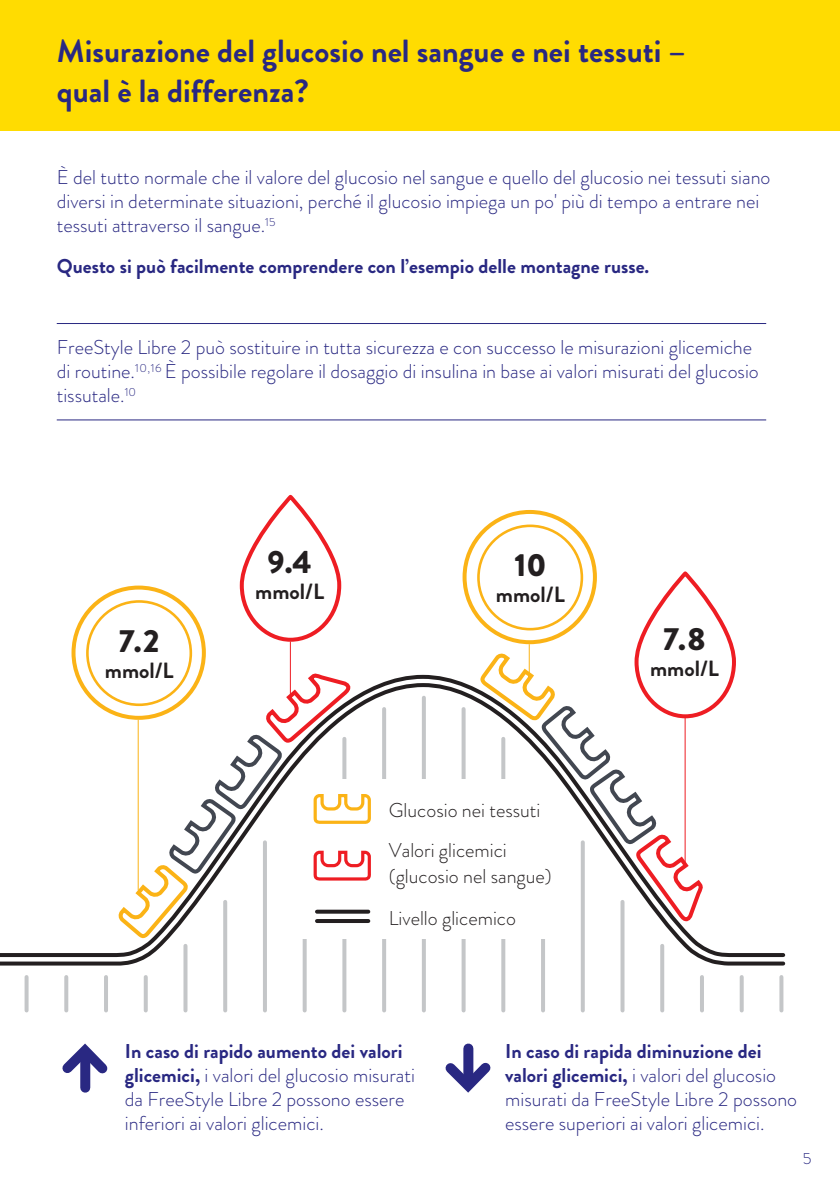
<style>
.page{position:relative;width:840px;height:1191px;background:#fff}
.page>*{position:absolute;margin:0;border:0;box-sizing:border-box;transform-origin:0 0}
.t1{font:700 32px/40px "Brandon Grotesque";color:#292882}
.t2{font:900 32px "Brandon Grotesque";color:#231f20}
.t3{font:700 22px "Brandon Grotesque";color:#231f20}
.t4{font:300 20px/24px "Brandon Grotesque";color:#292882}
.t5{font:300 20px/40px "Brandon Grotesque";color:#231f20}
.t6{font:700 20px "Brandon Grotesque";color:#292882}
.t7{font:300 16px "Brandon Grotesque";color:#292882}
.s1{font-weight:700}
</style>
<div class="page">
<div style="left:0;top:0;width:839px;height:130px;background:#ffdc01"></div>
<svg style="left:0;top:681px;width:786px;height:287px"></svg>
<svg style="left:421px;top:697px;width:4px;height:313px"></svg>
<svg style="left:461px;top:709px;width:4px;height:301px"></svg>
<svg style="left:501px;top:939px;width:4px;height:71px"></svg>
<svg style="left:540px;top:939px;width:4px;height:71px"></svg>
<svg style="left:580px;top:938px;width:4px;height:72px"></svg>
<svg style="left:620px;top:938px;width:4px;height:72px"></svg>
<svg style="left:660px;top:945px;width:4px;height:65px"></svg>
<svg style="left:700px;top:977px;width:3px;height:33px"></svg>
<svg style="left:739px;top:977px;width:4px;height:33px"></svg>
<svg style="left:779px;top:977px;width:4px;height:33px"></svg>
<hr style="left:382px;top:709px;width:4px;height:301px;background:#c4c6c8">
<svg style="left:342px;top:944px;width:4px;height:66px"></svg>
<svg style="left:302px;top:944px;width:4px;height:66px"></svg>
<hr style="left:263px;top:842px;width:4px;height:168px;background:#c4c6c8">
<hr style="left:223px;top:902px;width:4px;height:108px;background:#c4c6c8">
<svg style="left:183px;top:945px;width:4px;height:65px"></svg>
<svg style="left:144px;top:977px;width:4px;height:33px"></svg>
<hr style="left:104px;top:977px;width:4px;height:33px;background:#c4c6c8">
<svg style="left:64px;top:977px;width:4px;height:33px"></svg>
<svg style="left:25px;top:977px;width:4px;height:33px"></svg>
<div style="left:80px;top:1052px;width:10px;height:35px;background:#292882"></div>
<svg style="left:62px;top:1043px;width:46px;height:39px"></svg>
<div style="left:463px;top:1048px;width:10px;height:35px;background:#292882"></div>
<svg style="left:445px;top:1053px;width:46px;height:40px"></svg>
<div style="left:294px;top:779px;width:258px;height:160px;background:#fff"></div>
<svg style="left:114px;top:674px;width:258px;height:270px"></svg>
<svg style="left:239px;top:497px;width:103px;height:147px"></svg>
<div style="left:71px;top:585px;width:135px;height:135px;border:4px solid #fbb316;border-radius:50%"></div>
<div style="left:86px;top:600px;width:106px;height:106px;border:3px solid #fbb316;border-radius:50%"></div>
<div style="left:462px;top:510px;width:134px;height:134px;border:4px solid #fbb316;border-radius:50%"></div>
<hr style="left:138px;top:720px;width:1px;height:170px;background:#fbb316">
<svg style="left:478px;top:573px;width:259px;height:365px"></svg>
<hr style="left:290px;top:641px;width:1px;height:53px;background:#ee1d23">
<hr style="left:684px;top:716px;width:1px;height:147px;background:#ee1d23">
<hr style="left:57px;top:419px;width:708px;height:1px;background:#292882">
<hr style="left:57px;top:323px;width:708px;height:1px;background:#292882">
<h1 class="t1" style="left:57px;top:32px;width:630px">Misurazione del glucosio nel sangue e nei tessuti – qual è la differenza?</h1>
<p class="t4" style="left:57px;top:165px;width:714px">È del tutto normale che il valore del glucosio nel sangue e quello del glucosio nei tessuti siano diversi in determinate situazioni, perché il glucosio impiega un po' più di tempo a entrare nei tessuti attraverso il sangue.<sup>15</sup></p>
<p class="t6" style="left:57px;top:252px;width:593px">Questo si può facilmente comprendere con l’esempio delle montagne russe.</p>
<p class="t4" style="left:57px;top:335px;width:703px">FreeStyle Libre 2 può sostituire in tutta sicurezza e con successo le misurazioni glicemiche di routine.<sup>10,16</sup> È possibile regolare il dosaggio di insulina in base ai valori misurati del glucosio tissutale.<sup>10</sup></p>
<h1 class="t2" style="left:119px;top:618px;width:42px">7.2</h1>
<p class="t3" style="left:105px;top:655px;width:70px">mmol/L</p>
<h1 class="t2" style="left:267px;top:539px;width:46px">9.4</h1>
<p class="t3" style="left:255px;top:576px;width:70px">mmol/L</p>
<h1 class="t2" style="left:514px;top:542px;width:33px">10</h1>
<p class="t3" style="left:495px;top:579px;width:70px">mmol/L</p>
<p class="t5" style="left:388px;top:789px;width:153px">Glucosio nei tessuti<br>Valori glicemici</p>
<p class="t5" style="left:388px;top:854px;width:164px;line-height:42px">(glucosio nel sangue)<br>Livello glicemico</p>
<h1 class="t2" style="left:663px;top:616px;width:44px">7.8</h1>
<p class="t3" style="left:649px;top:653px;width:70px">mmol/L</p>
<p class="t4" style="left:125px;top:1038px;width:291px"><span class="s1">In caso di rapido aumento dei valori glicemici,</span> i valori del glucosio misurati da FreeStyle Libre 2 possono essere inferiori ai valori glicemici.</p>
<p class="t4" style="left:505px;top:1038px;width:293px"><span class="s1">In caso di rapida diminuzione dei valori glicemici,</span> i valori del glucosio misurati da FreeStyle Libre 2 possono essere superiori ai valori glicemici.</p>
<p class="t7" style="left:802px;top:1147px;width:10px">5</p>
</div>
